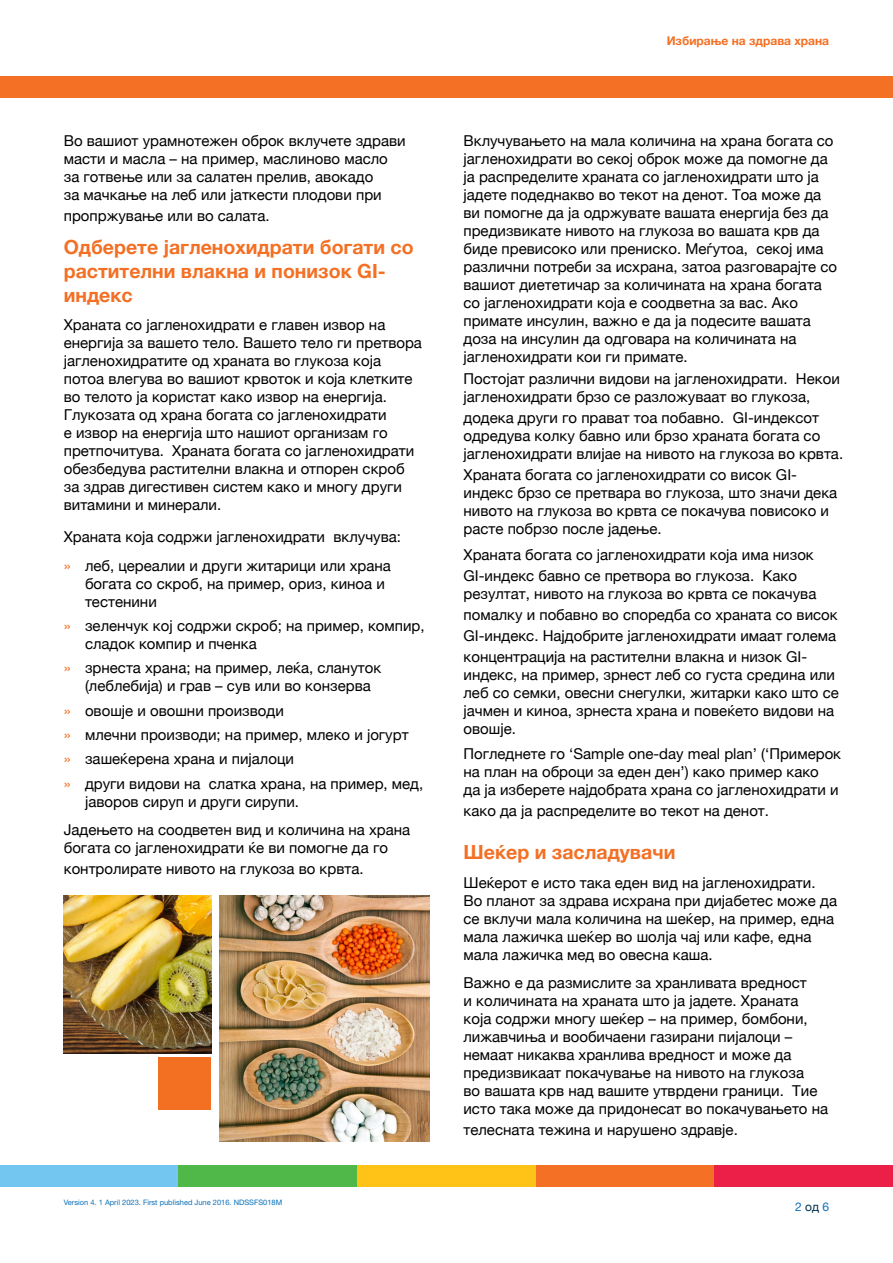
<style>
.page{position:relative;width:893px;height:1263px;background:#fff}
.page>*{position:absolute;margin:0;border:0;box-sizing:border-box;transform-origin:0 0}
.t1{font:700 19.5px/24px "Helvetica Neue";color:#f37024}
.t2{font:15px/18px "Helvetica Neue";color:#000}
.t3{font:15px "Helvetica Neue LT Std";color:#000}
.t4{font:700 12px "Helvetica Neue";color:#f37024}
.t5{font:12px "Helvetica Neue LT Std";color:#0e70b8}
.t6{font:7.5px "Helvetica Neue LT Std";color:#0e70b8}
.s1{font-family:"Helvetica Neue LT Std";color:#f37024}
.s2{color:#006fba}
.s3{font-family:"Helvetica Neue LT Std"}
.s4{font-family:"Helvetica Neue"}
.s5{font-family:"Helvetica Neue";color:#02314b}
</style>
<div class="page">
<div style="left:0;top:77px;width:893px;height:21px;background:#f37024"></div>
<div style="left:0;top:1165px;width:179px;height:22px;background:#72c6ef"></div>
<div style="left:179px;top:1165px;width:178px;height:22px;background:#50b848"></div>
<div style="left:357px;top:1165px;width:179px;height:22px;background:#ffc216"></div>
<div style="left:536px;top:1165px;width:178px;height:22px;background:#f37024"></div>
<div style="left:714px;top:1165px;width:179px;height:22px;background:#eb1f47"></div>
<img style="left:220px;top:895px;width:209px;height:246px">
<img style="left:64px;top:895px;width:147px;height:158px">
<div style="left:159px;top:1057px;width:52px;height:53px;background:#f36f21"></div>
<p class="t2" style="left:64px;top:133px;width:343px">Во вашиот урамнотежен оброк вклучете здрави масти и масла – на пример, маслиново масло за готвење или за салатен прелив, авокадо<br>за мачкање на леб или јаткести плодови при</p>
<p class="t2" style="left:64px;top:208px;width:207px">пропржување или во салата.</p>
<h1 class="t1" style="left:64px;top:235px;width:351px">Одберете јагленохидрати богати со растителни влакна и понизок GI&shy;индекс</h1>
<p class="t2" style="left:64px;top:317px;width:360px">Храната со јагленохидрати е главен извор на енергија за вашето тело. Вашето тело ги претвора јагленохидратите од храната во глукоза која потоа влегува во вашиот крвоток и која клетките во телото ја користат како извор на енергија.<br>Глукозата од храна богата со јагленохидрати<br>е извор на енергија што нашиот организам го претпочитува. Храната богата со јагленохидрати обезбедува растителни влакна и отпорен скроб за здрав дигестивен систем како и многу други витамини и минерали.</p>
<p class="t2" style="left:64px;top:523px;width:339px;line-height:28.7px">Храната која содржи јагленохидрати вклучува: <span class="s1">»</span> леб, цереалии и други житарици или храна</p>
<p class="t2" style="left:85px;top:575px;width:301px">богата со скроб, на пример, ориз, киноа и тестенини</p>
<p class="t2" style="left:85px;top:617px;width:341px;text-indent:-21px"><span class="s1">»</span> зеленчук кој содржи скроб; на пример, компир, сладок компир и пченка</p>
<p class="t2" style="left:85px;top:660px;width:298px;text-indent:-21px"><span class="s1">»</span> зрнеста храна; на пример, леќа, слануток (леблебија) и грав – сув или во конзерва</p>
<p class="t2" style="left:64px;top:699px;width:361px;line-height:24.3px"><span class="s1">»</span> овошје и овошни производи<br><span class="s1">»</span> млечни производи; на пример, млеко и јогурт<br><span class="s1">»</span> зашеќерена храна и пијалоци<br><span class="s1">»</span> други видови на слатка храна, на пример, мед,</p>
<p class="t2" style="left:64px;top:788px;width:348px;line-height:28.7px;text-indent:21px">јаворов сируп и други сирупи.<br>Јадењето на соодветен вид и количина на храна</p>
<p class="t2" style="left:64px;top:838px;width:326px;line-height:21px">богата со јагленохидрати ќе ви помогне да го контролирате нивото на глукоза во крвта.</p>
<p class="t6" style="left:64px;top:1197px;width:220px">Version 4. 1 April 2023. First published June 2016. <span class="s2">NDSSFS018M</span></p>
<p class="t4" style="left:667px;top:31px;width:164px">Избирање на здрава храна</p>
<p class="t2" style="left:463px;top:133px;width:375px">Вклучувањето на мала количина на храна богата со јагленохидрати во секој оброк може да помогне да ја распределите храната со јагленохидрати што ја јадете подеднакво во текот на денот. Тоа може да ви помогне да ја одржувате вашата енергија без да предизвикате нивото на глукоза во вашата крв да биде превисоко или прениско. Меѓутоа, секој има различни потреби за исхрана, затоа разговарајте со вашиот диететичар за количината на храна богата со јагленохидрати која е соодветна за вас. Ако примате инсулин, важно е да ја подесите вашата доза на инсулин да одговара на количината на јагленохидрати кои ги примате.</p>
<p class="t2" style="left:463px;top:371px;width:378px">Постојат различни видови на јагленохидрати. Некои јагленохидрати брзо се разложуваат во глукоза,</p>
<p class="t2" style="left:463px;top:410px;width:381px">додека други го прават тоа побавно. <span class="s3">GI-</span>индексот одредува колку бавно или брзо храната богата со јагленохидрати влијае на нивото на глукоза во крвта.</p>
<p class="t2" style="left:463px;top:467px;width:375px">Храната богата со јагленохидрати со висок <span class="s3">GI&shy;</span>индекс брзо се претвара во глукоза, што значи дека нивото на глукоза во крвта се покачува повисоко и расте побрзо после јадење.</p>
<p class="t2" style="left:463px;top:545px;width:352px;line-height:21px">Храната богата со јагленохидрати која има низок<br><span class="s3">GI-</span>индекс бавно се претвора во глукоза. Како</p>
<p class="t2" style="left:463px;top:584px;width:376px;line-height:21px">резултат, нивото на глукоза во крвта се покачува помалку и побавно во споредба со храната со висок <span class="s3">GI-</span>индекс. Најдобрите јагленохидрати имаат голема концентрација на растителни влакна и низок <span class="s3">GI-</span></p>
<p class="t2" style="left:463px;top:666px;width:377px">индекс, на пример, зрнест леб со густа средина или леб со семки, овесни снегулки, житарки како што се јачмен и киноа, зрнеста храна и повеќето видови на овошје.</p>
<p class="t3" style="left:463px;top:745px;width:379px"><span class="s4">Погледнете го</span> ‘Sample one-day meal plan’ <span class="s4">(‘Примерок</span></p>
<p class="t2" style="left:463px;top:763px;width:376px">на план на оброци за еден ден’) како пример како да ја изберете најдобрата храна со јагленохидрати и</p>
<p class="t2" style="left:463px;top:802px;width:307px">како да ја распределите во текот на денот.</p>
<h1 class="t1" style="left:463px;top:841px;width:213px">Шеќер и засладувачи</h1>
<p class="t2" style="left:463px;top:874px;width:375px">Шеќерот е исто така еден вид на јагленохидрати.<br>Во планот за здрава исхрана при дијабетес може да се вклучи мала количина на шеќер, на пример, една мала лажичка шеќер во шолја чај или кафе, една мала лажичка мед во овесна каша.</p>
<p class="t2" style="left:463px;top:975px;width:366px">Важно е да размислите за хранливата вредност<br>и количината на храната што ја јадете. Храната која содржи многу шеќер – на пример, бомбони, лижавчиња и вообичаени газирани пијалоци – немаат никаква хранлива вредност и може да предизвикаат покачување на нивото на глукоза<br>во вашата крв над вашите утврдени граници. Тие исто така може да придонесат во покачувањето на</p>
<p class="t2" style="left:463px;top:1122px;width:276px">телесната тежина и нарушено здравје.</p>
<p class="t5" style="left:795px;top:1199px;width:35px">2 <span class="s5">од</span> 6</p>
</div>
